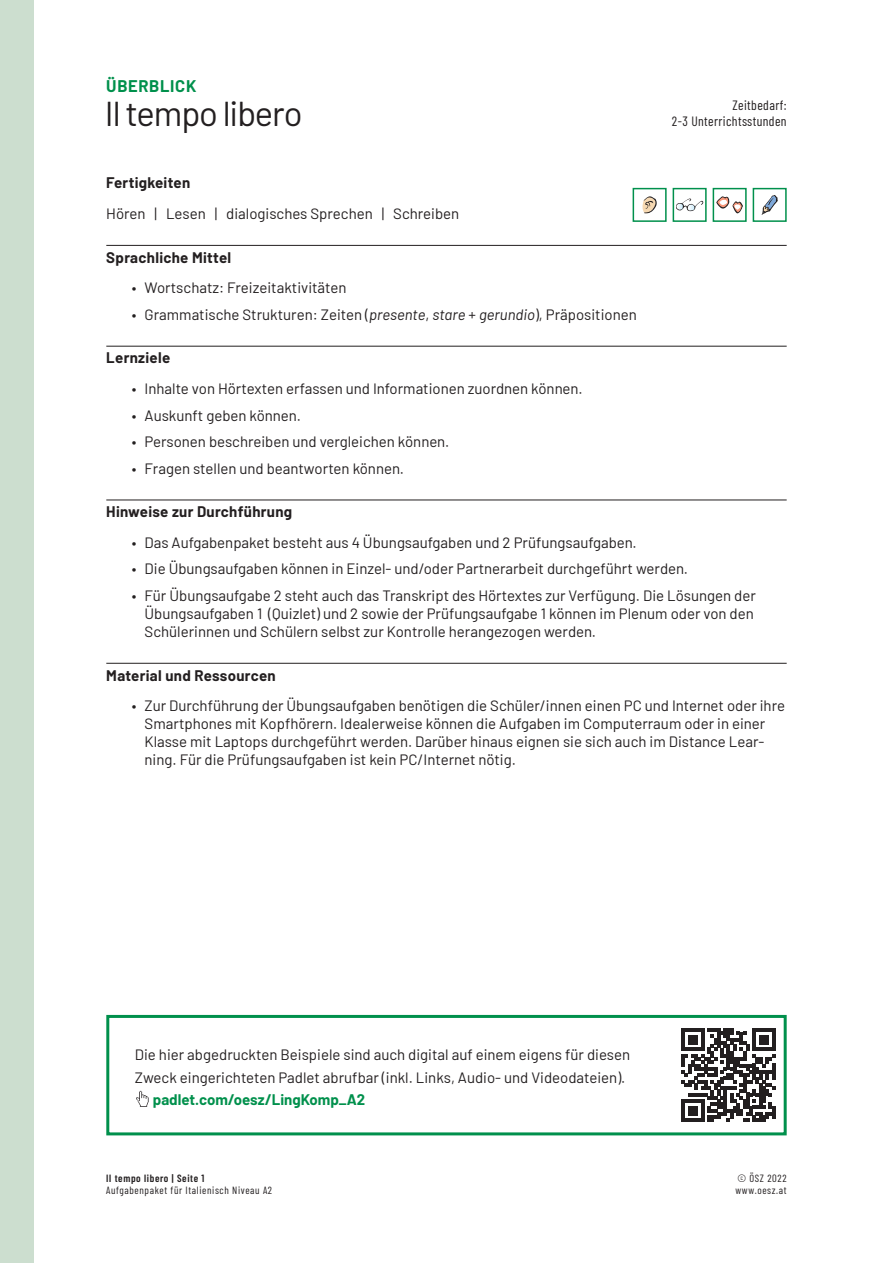
<style>
.page{position:relative;width:893px;height:1263px;background:#fff}
.page>*{position:absolute;margin:0;border:0;box-sizing:border-box;transform-origin:0 0}
.H1_-_ITA{font:34.5px "Barlow";letter-spacing:-.03em;color:#231f20}
.H1_-_Zusatz{font:700 16.5px "Barlow";letter-spacing:.04em;color:#00904c}
.Infoblatt_-_Padlethi{font:15px/18px "Barlow";color:#231f20}
.Infoblatt_-_H2{font:700 15px "Barlow";letter-spacing:.02em;color:#231f20}
.Infoblatt_-_Fliesste{font:15px "Barlow";color:#231f20}
.Infoblatt_-_Fliesste-2{font:700 15px "Barlow";color:#00904c}
.Infoblatt_-_H2_ohne{font:700 15px "Barlow";letter-spacing:.02em;color:#231f20}
.Zeitbedarf{font:13.5px/16.2px "Barlow Condensed";letter-spacing:.03em;color:#231f20;text-align:right}
.t1{font:10.5px/12px "Barlow Condensed";letter-spacing:.06em;color:#231f20}
.Fusszeile_Modellaufg{font:600 10.5px "Barlow Condensed";letter-spacing:.06em;color:#231f20}
.s1{font-style:italic}
</style>
<div class="page">
<div style="left:0;top:0;width:34px;height:1263px;background:#ccdecf"></div>
<hr style="left:106px;top:245px;width:681px;height:1px;background:#231f20">
<hr style="left:106px;top:346px;width:681px;height:1px;background:#231f20">
<hr style="left:106px;top:500px;width:681px;height:1px;background:#231f20">
<hr style="left:106px;top:663px;width:681px;height:1px;background:#231f20">
<div style="left:106px;top:1015px;width:681px;height:120px;border:3px solid #00904c"></div>
<svg style="left:136px;top:1091px;width:13px;height:16px"></svg>
<svg style="left:682px;top:1028px;width:93px;height:94px"></svg>
<svg style="left:642px;top:196px;width:15px;height:18px"></svg>
<div style="left:633px;top:188px;width:34px;height:34px;border:2px solid #00904c"></div>
<svg style="left:676px;top:198px;width:27px;height:14px"></svg>
<div style="left:673px;top:188px;width:34px;height:34px;border:2px solid #00904c"></div>
<svg style="left:716px;top:196px;width:27px;height:18px"></svg>
<div style="left:713px;top:188px;width:34px;height:34px;border:2px solid #00904c"></div>
<svg style="left:761px;top:195px;width:17px;height:20px"></svg>
<div style="left:753px;top:188px;width:34px;height:34px;border:2px solid #00904c"></div>
<p class="H1_-_Zusatz" style="left:106px;top:74px;width:92px">ÜBERBLICK</p>
<p class="H1_-_ITA" style="left:105px;top:89px;width:199px">Il tempo libero</p>
<p class="Zeitbedarf" style="left:672px;top:96px;width:116px">Zeitbedarf:<br>2-3 Unterrichtsstunden</p>
<p class="Infoblatt_-_H2_ohne" style="left:106px;top:172px;width:86px">Fertigkeiten</p>
<p class="Infoblatt_-_Fliesste" style="left:106px;top:203px;width:354px">Hören | Lesen | dialogisches Sprechen | Schreiben</p>
<p class="Infoblatt_-_H2" style="left:106px;top:246px;width:126px">Sprachliche Mittel</p>
<p class="Infoblatt_-_Padlethi" style="left:132px;top:278px;width:216px">• Wortschatz: Freizeitaktivitäten</p>
<p class="Infoblatt_-_Padlethi" style="left:132px;top:304px;width:506px">• Grammatische Strukturen: Zeiten (<span class="s1">presente</span>, <span class="s1">stare</span> + <span class="s1">gerundio</span>), Präpositionen</p>
<p class="Infoblatt_-_H2" style="left:106px;top:347px;width:65px">Lernziele</p>
<p class="Infoblatt_-_Padlethi" style="left:132px;top:379px;width:452px">• Inhalte von Hörtexten erfassen und Informationen zuordnen können.</p>
<p class="Infoblatt_-_Padlethi" style="left:132px;top:405px;width:171px">• Auskunft geben können.</p>
<p class="Infoblatt_-_Padlethi" style="left:132px;top:432px;width:319px">• Personen beschreiben und vergleichen können.</p>
<p class="Infoblatt_-_Padlethi" style="left:132px;top:458px;width:274px">• Fragen stellen und beantworten können.</p>
<p class="Infoblatt_-_H2" style="left:106px;top:501px;width:187px">Hinweise zur Durchführung</p>
<p class="Infoblatt_-_Padlethi" style="left:132px;top:532px;width:506px">• Das Aufgabenpaket besteht aus 4 Übungsaufgaben und 2 Prüfungsaufgaben.</p>
<p class="Infoblatt_-_Padlethi" style="left:132px;top:559px;width:558px">• Die Übungsaufgaben können in Einzel- und/oder Partnerarbeit durchgeführt werden.</p>
<p class="Infoblatt_-_Padlethi" style="left:145px;top:585px;width:613px;text-indent:-13px">• Für Übungsaufgabe 2 steht auch das Transkript des Hörtextes zur Verfügung. Die Lösungen der<br>Übungsaufgaben 1 (Quizlet) und 2 sowie der Prüfungsaufgabe 1 können im Plenum oder von den<br>Schülerinnen und Schülern selbst zur Kontrolle herangezogen werden.</p>
<p class="Infoblatt_-_H2" style="left:106px;top:664px;width:171px">Material und Ressourcen</p>
<p class="Infoblatt_-_Padlethi" style="left:145px;top:696px;width:642px;text-indent:-13px">• Zur Durchführung der Übungsaufgaben benötigen die Schüler/innen einen PC und Internet oder ihre Smartphones mit Kopfhörern. Idealerweise können die Aufgaben im Computerraum oder in einer Klasse mit Laptops durchgeführt werden. Darüber hinaus eignen sie sich auch im Distance Lear&shy;ning. Für die Prüfungsaufgaben ist kein PC/Internet nötig.</p>
<p class="Infoblatt_-_Padlethi" style="left:135px;top:1042px;width:497px;line-height:22.5px">Die hier abgedruckten Beispiele sind auch digital auf einem eigens für diesen<br>Zweck eingerichteten Padlet abrufbar (inkl. Links, Audio- und Videodateien).</p>
<p class="Infoblatt_-_Fliesste-2" style="left:153px;top:1088px;width:214px">padlet.com/oesz/LingKomp_A2</p>
<p class="Fusszeile_Modellaufg" style="left:106px;top:1171px;width:100px">Il tempo libero | Seite 1</p>
<p class="t1" style="left:106px;top:1183px;width:167px">Aufgabenpaket für Italienisch Niveau A2</p>
<p class="t1" style="left:735px;top:1171px;width:53px">© ÖSZ 2022 www.oesz.at</p>
</div>
